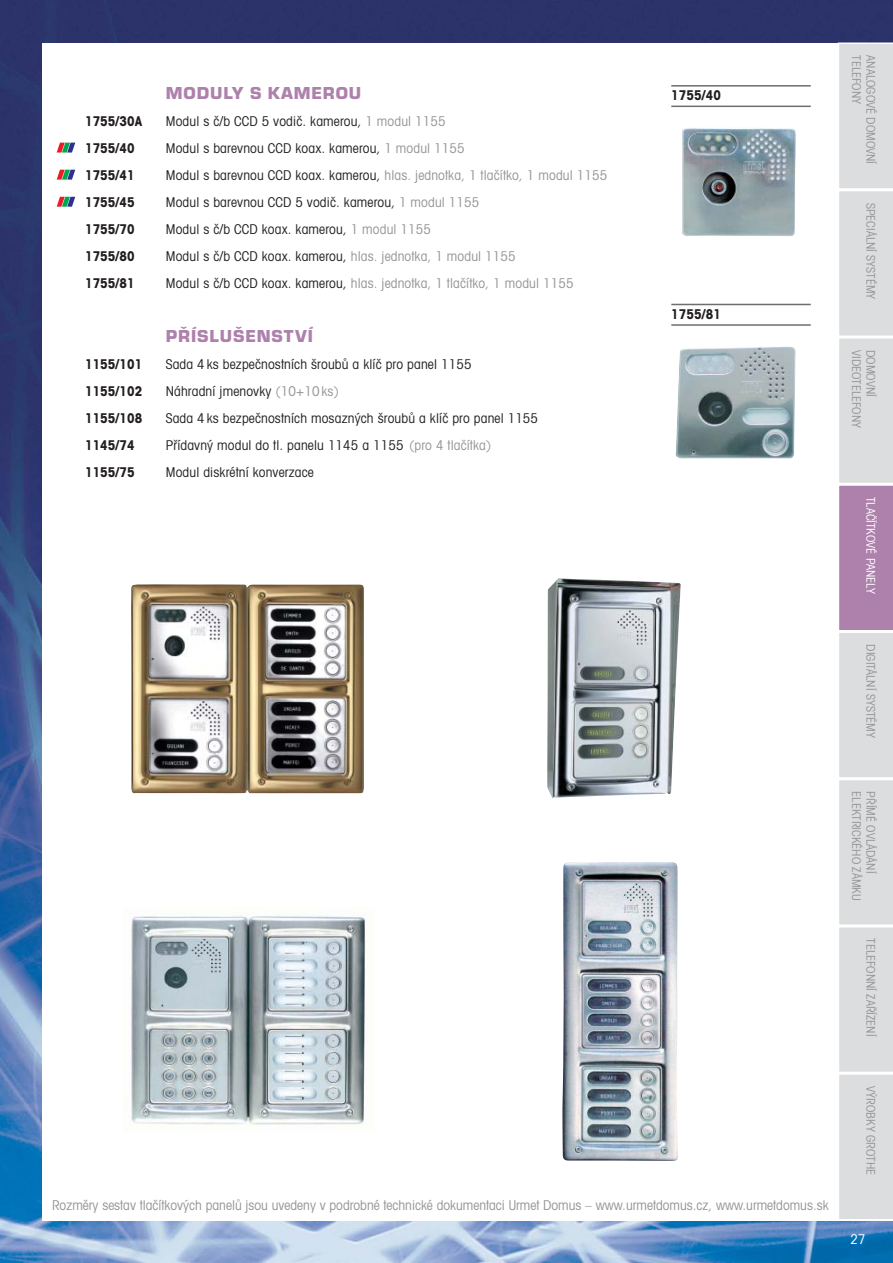
<style>
.page{position:relative;width:893px;height:1263px;background:#fff}
.page>*{position:absolute;margin:0;border:0;box-sizing:border-box;transform-origin:0 0}
.t1{font:900 18px "Eurostile TCE";letter-spacing:.05em;color:#ae81ac}
.t2{font:condensed 13.5px "Avant Garde CE";letter-spacing:.01em;color:#231f20}
.t3{font:condensed 13.5px "Avant Garde CE";color:#939598}
.t4{font:700 condensed 13.5px "Avant Garde CE";letter-spacing:.01em;color:#231f20}
.t5{font:condensed 13.5px "Avant Garde CE";color:#fff}
.t6{font:condensed 12px/14.4px "Avant Garde CE";color:#939598}
.t7{font:condensed 12px "Avant Garde CE";color:#fff}
.s1{color:#939598}
.s2{color:#231f20}
</style>
<div class="page">
<img style="left:0;top:0;width:893px;height:1263px">
<div style="left:43px;top:43px;width:850px;height:1177px;background:#fff"></div>
<hr style="left:671px;top:85px;width:140px;height:2px;background:#6d6e70">
<hr style="left:671px;top:106px;width:140px;height:1px;background:#6d6e70">
<img style="left:682px;top:128px;width:114px;height:108px">
<hr style="left:671px;top:304px;width:140px;height:1px;background:#6d6e70">
<hr style="left:671px;top:324px;width:140px;height:2px;background:#6d6e70">
<img style="left:675px;top:346px;width:121px;height:113px">
<img style="left:131px;top:915px;width:235px;height:210px">
<img style="left:131px;top:584px;width:233px;height:210px">
<img style="left:547px;top:578px;width:134px;height:220px">
<img style="left:562px;top:862px;width:116px;height:299px">
<svg style="left:839px;top:44px;width:54px;height:1175px;background:#d7d2d8"></svg>
<svg style="left:57px;top:143px;width:18px;height:10px"></svg>
<svg style="left:57px;top:170px;width:18px;height:10px"></svg>
<svg style="left:57px;top:197px;width:18px;height:10px"></svg>
<h1 class="t1" style="left:166px;top:85px;width:197px">MODULY S KAMEROU</h1>
<p class="t4" style="left:85px;top:116px;width:59px">1755/30A</p>
<p class="t2" style="left:166px;top:116px;width:281px">Modul s č/b CCD 5 vodič. kamerou, <span class="s1">1 modul 1155</span></p>
<p class="t4" style="left:85px;top:143px;width:51px">1755/40</p>
<p class="t2" style="left:166px;top:143px;width:300px">Modul s barevnou CCD koax. kamerou, <span class="s1">1 modul 1155</span></p>
<p class="t4" style="left:85px;top:170px;width:51px">1755/41</p>
<p class="t3" style="left:166px;top:170px;width:443px"><span class="s2">Modul s barevnou CCD koax. kamerou,</span> hlas. jednotka, 1 tlačítko, 1 modul 1155</p>
<p class="t4" style="left:85px;top:197px;width:51px">1755/45</p>
<p class="t2" style="left:166px;top:197px;width:315px">Modul s barevnou CCD 5 vodič. kamerou, <span class="s1">1 modul 1155</span></p>
<p class="t4" style="left:85px;top:224px;width:51px">1755/70</p>
<p class="t2" style="left:166px;top:224px;width:267px">Modul s č/b CCD koax. kamerou, <span class="s1">1 modul 1155</span></p>
<p class="t4" style="left:85px;top:251px;width:51px">1755/80</p>
<p class="t2" style="left:166px;top:251px;width:351px">Modul s č/b CCD koax. kamerou, <span class="s1">hlas. jednotka, 1 modul 1155</span></p>
<p class="t4" style="left:85px;top:278px;width:51px">1755/81</p>
<p class="t3" style="left:166px;top:278px;width:409px"><span class="s2">Modul s č/b CCD koax. kamerou,</span> hlas. jednotka, 1 tlačítko, 1 modul 1155</p>
<h1 class="t1" style="left:166px;top:328px;width:149px">PŘÍSLUŠENSTVÍ</h1>
<p class="t4" style="left:85px;top:359px;width:59px">1155/101</p>
<p class="t2" style="left:166px;top:359px;width:307px">Sada 4 ks bezpečnostních šroubů a klíč pro panel 1155</p>
<p class="t4" style="left:85px;top:386px;width:59px">1155/102</p>
<p class="t2" style="left:166px;top:386px;width:175px">Náhradní jmenovky <span class="s1">(10+10 ks)</span></p>
<p class="t4" style="left:85px;top:413px;width:59px">1155/108</p>
<p class="t2" style="left:166px;top:413px;width:374px">Sada 4 ks bezpečnostních mosazných šroubů a klíč pro panel 1155</p>
<p class="t4" style="left:85px;top:440px;width:51px">1145/74</p>
<p class="t2" style="left:166px;top:440px;width:327px">Přídavný modul do tl. panelu 1145 a 1155 <span class="s1">(pro 4 tlačítka)</span></p>
<p class="t4" style="left:85px;top:467px;width:51px">1155/75</p>
<p class="t2" style="left:166px;top:467px;width:150px">Modul diskrétní konverzace</p>
<p class="t4" style="left:671px;top:91px;width:51px">1755/40</p>
<p class="t4" style="left:671px;top:309px;width:51px">1755/81</p>
<p class="t3" style="left:52px;top:1200px;width:778px">Rozměry sestav tlačítkových panelů jsou uvedeny v podrobné technické dokumentaci Urmet Domus – www.urmetdomus.cz, www.urmetdomus.sk</p>
<p class="t6" style="left:862px;top:55px;width:50px;rotate:90deg">TELEFONY</p>
<p class="t6" style="left:877px;top:55px;width:110px;rotate:90deg">ANALOGOVÉ DOMOVNÍ</p>
<p class="t6" style="left:877px;top:203px;width:98px;rotate:90deg">SPECIÁLNÍ SYSTÉMY</p>
<p class="t6" style="left:877px;top:350px;width:79px;rotate:90deg">DOMOVNÍ<br>VIDEOTELEFONY</p>
<p class="t7" style="left:875px;top:497px;width:98px;rotate:90deg">TLAČÍTKOVÉ PANELY</p>
<p class="t6" style="left:877px;top:644px;width:95px;rotate:90deg">DIGITÁLNÍ SYSTÉMY</p>
<p class="t6" style="left:877px;top:791px;width:111px;rotate:90deg">PŘÍMÉ OVLÁDÁNÍ<br>ELEKTRICKÉHO ZÁMKU</p>
<p class="t6" style="left:877px;top:938px;width:99px;rotate:90deg">TELEFONNÍ ZAŘÍZENÍ</p>
<p class="t6" style="left:877px;top:1086px;width:90px;rotate:90deg">VÝROBKY GROTHE</p>
<p class="t5" style="left:850px;top:1234px;width:17px">27</p>
</div>
